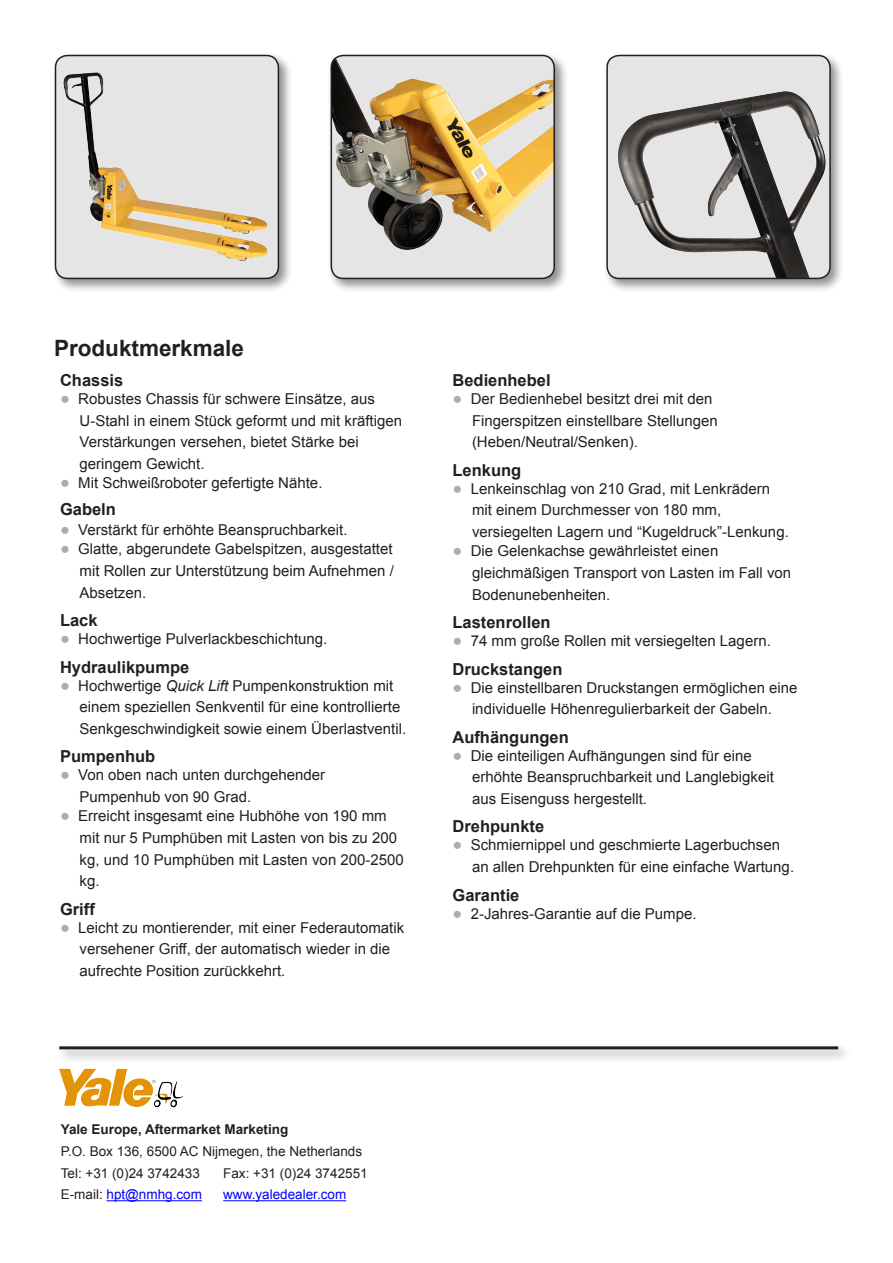
<style>
.page{position:relative;width:893px;height:1263px;background:#fff}
.page>*{position:absolute;margin:0;border:0;box-sizing:border-box;transform-origin:0 0}
.t1{font:700 22.5px "Arial";color:#231f20}
.t2{font:700 16.5px "Arial";color:#231f20}
.t3{font:15px/21.6px "Arial";color:#231f20}
.t4{font:13.5px/21.9px "Arial";color:#231f20}
.t5{font:13.5px "Arial";color:#00f}
.t6{font:700 13.5px "Arial";color:#231f20}
.s1{font-size:16.5px;color:#adadad}
.s2{font-style:italic}
.s3{color:#231f20}
</style>
<div class="page">
<hr style="left:107px;top:1200px;width:95px;height:1px;background:#00f">
<hr style="left:223px;top:1200px;width:123px;height:1px;background:#00f">
<img style="left:59px;top:1068px;width:123px;height:40px">
<div style="left:56px;top:1043px;width:795px;height:20px;background:#231f20;opacity:.5"></div>
<hr style="left:59px;top:1046px;width:779px;height:3px;background:#231f20">
<div style="left:51px;top:51px;width:241px;height:241px;background:#231f20;opacity:.5"></div>
<div style="left:56px;top:56px;width:222px;height:222px;background:#e5e5e5;border-radius:12px"></div>
<img style="left:63px;top:72px;width:205px;height:189px">
<div style="left:55px;top:55px;width:224px;height:224px;border:2px solid #231f20;border-radius:12px"></div>
<div style="left:327px;top:51px;width:241px;height:241px;background:#231f20;opacity:.5"></div>
<img style="left:331px;top:59px;width:223px;height:219px">
<div style="left:331px;top:55px;width:224px;height:224px;border:2px solid #231f20;border-radius:12px"></div>
<div style="left:603px;top:51px;width:241px;height:241px;background:#231f20;opacity:.5"></div>
<div style="left:607px;top:56px;width:223px;height:222px;background:#e5e5e5;border-radius:12px"></div>
<img style="left:607px;top:91px;width:223px;height:187px">
<div style="left:606px;top:55px;width:225px;height:224px;border:2px solid #231f20;border-radius:12px"></div>
<h1 class="t1" style="left:54px;top:333px;width:192px">Produktmerkmale</h1>
<p class="t2" style="left:60px;top:369px;width:65px">Chassis</p>
<p class="t3" style="left:80px;top:388px;width:324px;text-indent:-20px"><span class="s1">●</span> Robustes Chassis für schwere Einsätze, aus U-Stahl in einem Stück geformt und mit kräftigen Verstärkungen versehen, bietet Stärke bei geringem Gewicht.</p>
<p class="t3" style="left:60px;top:472px;width:264px"><span class="s1">●</span> Mit Schweißroboter gefertigte Nähte.</p>
<p class="t2" style="left:60px;top:498px;width:57px">Gabeln</p>
<p class="t3" style="left:60px;top:519px;width:289px"><span class="s1">●</span> Verstärkt für erhöhte Beanspruchbarkeit.</p>
<p class="t3" style="left:80px;top:538px;width:316px;text-align:justify;text-indent:-20px"><span class="s1">●</span> Glatte, abgerundete Gabelspitzen, ausgestattet mit Rollen zur Unterstützung beim Aufnehmen / Absetzen.</p>
<p class="t2" style="left:60px;top:609px;width:39px">Lack</p>
<p class="t3" style="left:60px;top:628px;width:269px"><span class="s1">●</span> Hochwertige Pulverlackbeschichtung.</p>
<p class="t2" style="left:60px;top:656px;width:131px">Hydraulikpumpe</p>
<p class="t3" style="left:80px;top:675px;width:328px;text-indent:-20px"><span class="s1">●</span> Hochwertige <span class="s2">Quick Lift</span> Pumpenkonstruktion mit einem speziellen Senkventil für eine kontrollierte<br>Senkgeschwindigkeit sowie einem Überlastventil.</p>
<p class="t2" style="left:60px;top:745px;width:97px">Pumpenhub</p>
<p class="t3" style="left:80px;top:764px;width:247px;text-indent:-20px"><span class="s1">●</span> Von oben nach unten durchgehender<br>Pumpenhub von 90 Grad.</p>
<p class="t3" style="left:80px;top:805px;width:326px;text-indent:-20px"><span class="s1">●</span> Erreicht insgesamt eine Hubhöhe von 190 mm mit nur 5 Pumphüben mit Lasten von bis zu 200 kg, und 10 Pumphüben mit Lasten von 200-2500 kg.</p>
<p class="t2" style="left:60px;top:898px;width:36px">Griff</p>
<p class="t3" style="left:80px;top:917px;width:326px;text-indent:-20px"><span class="s1">●</span> Leicht zu montierender, mit einer Federautomatik versehener Griff, der automatisch wieder in die aufrechte Position zurückkehrt.</p>
<p class="t2" style="left:452px;top:369px;width:100px">Bedienhebel</p>
<p class="t3" style="left:472px;top:388px;width:247px;text-indent:-20px"><span class="s1">●</span> Der Bedienhebel besitzt drei mit den<br>Fingerspitzen einstellbare Stellungen (Heben/Neutral/Senken).</p>
<p class="t2" style="left:452px;top:459px;width:70px">Lenkung</p>
<p class="t3" style="left:472px;top:478px;width:318px;text-indent:-20px"><span class="s1">●</span> Lenkeinschlag von 210 Grad, mit Lenkrädern mit einem Durchmesser von 180 mm, versiegelten Lagern und “Kugeldruck”-Lenkung.</p>
<p class="t3" style="left:472px;top:540px;width:321px;text-indent:-20px"><span class="s1">●</span> Die Gelenkachse gewährleistet einen gleichmäßigen Transport von Lasten im Fall von<br>Bodenunebenheiten.</p>
<p class="t2" style="left:452px;top:611px;width:100px">Lastenrollen</p>
<p class="t3" style="left:452px;top:630px;width:320px"><span class="s1">●</span> 74 mm große Rollen mit versiegelten Lagern.</p>
<p class="t2" style="left:452px;top:658px;width:112px">Druckstangen</p>
<p class="t3" style="left:452px;top:677px;width:347px;text-align:center"><span class="s1">●</span> Die einstellbaren Druckstangen ermöglichen eine individuelle Höhenregulierbarkeit der Gabeln.</p>
<p class="t2" style="left:452px;top:726px;width:118px">Aufhängungen</p>
<p class="t3" style="left:472px;top:745px;width:303px;text-indent:-20px"><span class="s1">●</span> Die einteiligen Aufhängungen sind für eine erhöhte Beanspruchbarkeit und Langlebigkeit aus Eisenguss hergestellt.</p>
<p class="t2" style="left:452px;top:816px;width:93px">Drehpunkte</p>
<p class="t3" style="left:472px;top:834px;width:324px;text-indent:-20px"><span class="s1">●</span> Schmiernippel und geschmierte Lagerbuchsen an allen Drehpunkten für eine einfache Wartung.</p>
<p class="t2" style="left:452px;top:884px;width:68px">Garantie</p>
<p class="t3" style="left:452px;top:903px;width:246px"><span class="s1">●</span> 2-Jahres-Garantie auf die Pumpe.</p>
<p class="t6" style="left:61px;top:1120px;width:229px">Yale Europe, Aftermarket Marketing</p>
<p class="t4" style="left:61px;top:1140px;width:303px">P.O. Box 136, 6500 AC Nijmegen, the Netherlands<br>Tel: +31 (0)24 3742433</p>
<p class="t4" style="left:223px;top:1162px;width:146px">Fax: +31 (0)24 3742551</p>
<p class="t5" style="left:61px;top:1186px;width:143px"><span class="s3">E-mail:</span> hpt@nmhg.com</p>
<p class="t5" style="left:223px;top:1186px;width:125px">www.yaledealer.com</p>
</div>
